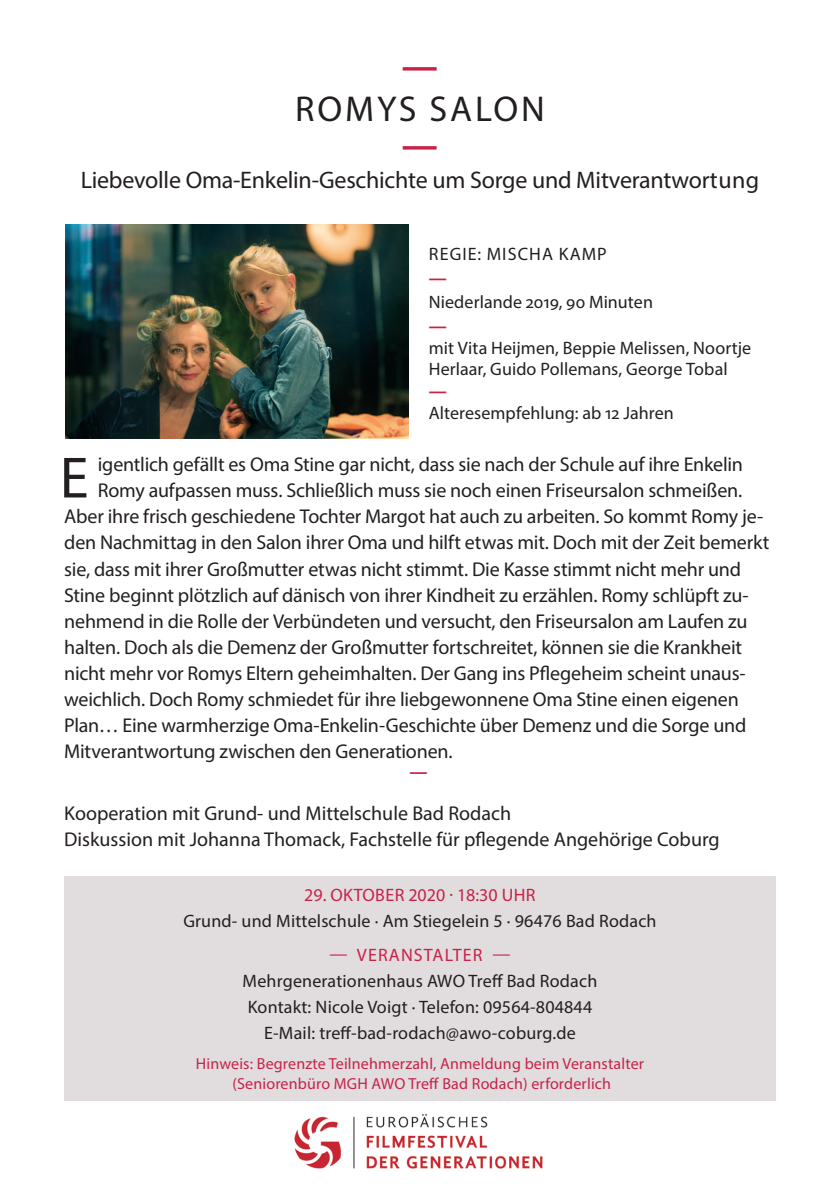
<style>
.page{position:relative;width:840px;height:1191px;background:#fff}
.page>*{position:absolute;margin:0;border:0;box-sizing:border-box;transform-origin:0 0}
.Fließtext{font:58.6px "Myriad Pro";color:#231f20}
.Head_1_OBEN{font:36px "Myriad Pro";letter-spacing:.08em;color:#231f20}
.Head_1_OBEN_rote_Lin{font:700 36px "Myriad Pro";color:#c82249}
.Head_1_OBEN-2{font:700 36px "Myriad Pro";color:#c82249}
.Subhead_Serif_12pt{font:24px "Myriad Pro";letter-spacing:-.01em;color:#231f20}
.Fließtext-2{font:20px/26px "Myriad Pro";letter-spacing:-.01em;color:#231f20}
.Fließtext_Sans{font:18px/21.6px "Myriad Pro";letter-spacing:.005em;color:#231f20}
.Box_NAME{font:18px/26px "Myriad Pro";letter-spacing:.01em;color:#231f20}
.Fließtext-3{font:18px "Myriad Pro";letter-spacing:.01em;color:#231f20}
.Fließtext-4{font:18px "Myriad Pro";letter-spacing:.03em;color:#c82249}
.Sans_reg_versal_10pt{font:18px "Myriad Pro";letter-spacing:.06em;color:#231f20}
.Fließtext-5{font:18px "Myriad Pro";letter-spacing:.06em;color:#c82249}
.Linie_LB_rot_10pt{font:700 18px "Myriad Pro";color:#c82249}
.Fließtext_Sans-2{font:700 18px "Myriad Pro";color:#c82249}
.Box_NAME-2{font:16px/20px "Myriad Pro";letter-spacing:.01em;color:#c82249;text-align:center}
</style>
<div class="page">
<img style="left:65px;top:224px;width:343px;height:214px">
<img style="left:272px;top:1100px;width:292px;height:69px">
<div style="left:64px;top:876px;width:711px;height:224px;background:#e1dcde"></div>
<p class="Head_1_OBEN_rote_Lin" style="left:402px;top:42px;width:37px">—</p>
<p class="Head_1_OBEN" style="left:295px;top:87px;width:251px">ROMYS SALON</p>
<p class="Head_1_OBEN-2" style="left:402px;top:122px;width:37px">—</p>
<p class="Subhead_Serif_12pt" style="left:81px;top:165px;width:679px">Liebevolle Oma-Enkelin-Geschichte um Sorge und Mitverantwortung</p>
<p class="Sans_reg_versal_10pt" style="left:428px;top:243px;width:179px">REGIE: MISCHA KAMP</p>
<p class="Linie_LB_rot_10pt" style="left:428px;top:266px;width:19px">—</p>
<p class="Fließtext_Sans" style="left:428px;top:291px;width:225px">Niederlande 2019, 90 Minuten</p>
<p class="Linie_LB_rot_10pt" style="left:428px;top:314px;width:19px">—</p>
<p class="Fließtext_Sans" style="left:428px;top:337px;width:324px">mit Vita Heijmen, Beppie Melissen, Noortje<br>Herlaar, Guido Pollemans, George Tobal</p>
<p class="Fließtext_Sans-2" style="left:428px;top:379px;width:19px">—</p>
<p class="Fließtext_Sans" style="left:428px;top:401px;width:246px">Alteresempfehlung: ab 12 Jahren</p>
<p class="Fließtext" style="left:60px;top:441px;width:30px">E</p>
<p class="Fließtext-2" style="left:98px;top:451px;width:646px">igentlich gefällt es Oma Stine gar nicht, dass sie nach der Schule auf ihre Enkelin</p>
<p class="Fließtext-2" style="left:98px;top:477px;width:645px">Romy aufpassen muss. Schließlich muss sie noch einen Friseursalon schmeißen.</p>
<p class="Fließtext-2" style="left:64px;top:503px;width:700px">Aber ihre frisch geschiedene Tochter Margot hat auch zu arbeiten. So kommt Romy je-</p>
<p class="Fließtext-2" style="left:64px;top:529px;width:706px">den Nachmittag in den Salon ihrer Oma und hilft etwas mit. Doch mit der Zeit bemerkt</p>
<p class="Fließtext-2" style="left:64px;top:555px;width:678px">sie, dass mit ihrer Großmutter etwas nicht stimmt. Die Kasse stimmt nicht mehr und</p>
<p class="Fließtext-2" style="left:64px;top:581px;width:685px">Stine beginnt plötzlich auf dänisch von ihrer Kindheit zu erzählen. Romy schlüpft zu-</p>
<p class="Fließtext-2" style="left:64px;top:607px;width:684px">nehmend in die Rolle der Verbündeten und versucht, den Friseursalon am Laufen zu</p>
<p class="Fließtext-2" style="left:64px;top:633px;width:679px">halten. Doch als die Demenz der Großmutter fortschreitet, können sie die Krankheit</p>
<p class="Fließtext-2" style="left:64px;top:659px;width:682px">nicht mehr vor Romys Eltern geheimhalten. Der Gang ins Pflegeheim scheint unaus-</p>
<p class="Fließtext-2" style="left:64px;top:685px;width:675px">weichlich. Doch Romy schmiedet für ihre liebgewonnene Oma Stine einen eigenen</p>
<p class="Fließtext-2" style="left:64px;top:711px;width:683px">Plan… Eine warmherzige Oma-Enkelin-Geschichte über Demenz und die Sorge und</p>
<p class="Fließtext-2" style="left:64px;top:737px;width:390px">Mitverantwortung zwischen den Generationen.</p>
<p class="Fließtext_Sans-2" style="left:409px;top:761px;width:19px">—</p>
<p class="Fließtext-2" style="left:64px;top:799px;width:656px">Kooperation mit Grund- und Mittelschule Bad Rodach<br>Diskussion mit Johanna Thomack, Fachstelle für pflegende Angehörige Coburg</p>
<p class="Fließtext-4" style="left:304px;top:884px;width:233px">29. OKTOBER 2020 · 18:30 UHR</p>
<p class="Fließtext-3" style="left:183px;top:910px;width:474px">Grund- und Mittelschule · Am Stiegelein 5 · 96476 Bad Rodach</p>
<p class="Fließtext-5" style="left:329px;top:944px;width:182px">— VERANSTALTER —</p>
<p class="Box_NAME" style="left:242px;top:967px;width:356px">Mehrgenerationenhaus AWO Treff Bad Rodach<br>Kontakt: Nicole Voigt · Telefon: 09564-804844</p>
<p class="Box_NAME" style="left:264px;top:1019px;width:313px">E-Mail: treff-bad-rodach@awo-coburg.de</p>
<p class="Box_NAME-2" style="left:196px;top:1053px;width:449px">Hinweis: Begrenzte Teilnehmerzahl, Anmeldung beim Veranstalter (Seniorenbüro MGH AWO Treff Bad Rodach) erforderlich</p>
</div>
